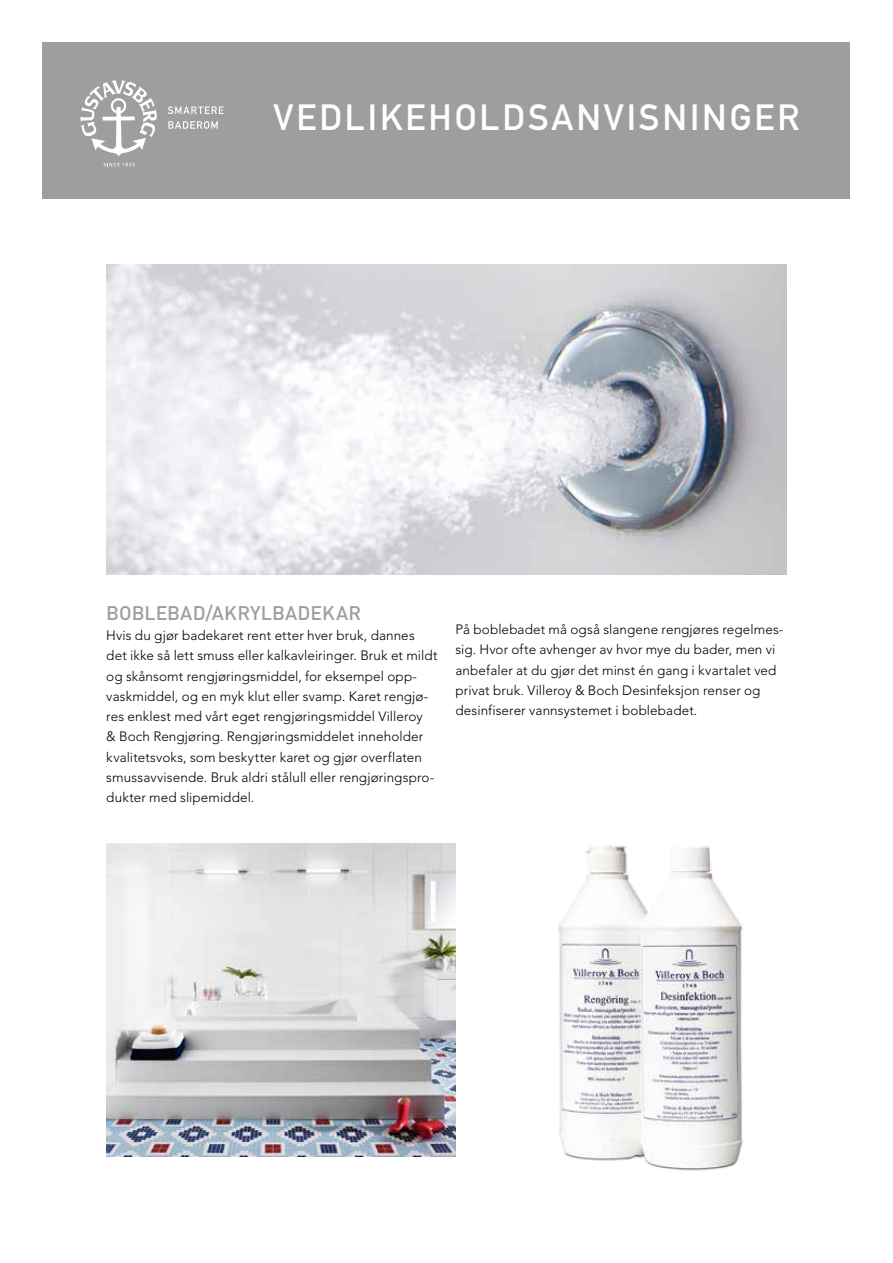
<style>
.page{position:relative;width:893px;height:1263px;background:#fff}
.page>*{position:absolute;margin:0;border:0;box-sizing:border-box;transform-origin:0 0}
.t1{font:36px "DIN Mittelschrift";letter-spacing:.08em;color:#fff}
.t2{font:500 19.5px "DIN";letter-spacing:.005em;color:#9c9e9f}
.t3{font:300 13.5px/20.2px "Avenir";letter-spacing:.005em;color:#000}
</style>
<div class="page">
<img style="left:106px;top:264px;width:681px;height:310px">
<img style="left:558px;top:845px;width:185px;height:326px">
<img style="left:106px;top:843px;width:349px;height:314px">
<div style="left:43px;top:43px;width:807px;height:156px;background:#9c9e9f"></div>
<svg style="left:80px;top:80px;width:77px;height:77px"></svg>
<svg style="left:103px;top:163px;width:31px;height:3px"></svg>
<svg style="left:168px;top:106px;width:56px;height:8px"></svg>
<svg style="left:168px;top:121px;width:50px;height:8px"></svg>
<h1 class="t1" style="left:274px;top:96px;width:24px">VED</h1>
<h1 class="t1" style="left:345px;top:96px;width:182px">LIKEHOLDSA</h1>
<h1 class="t1" style="left:576px;top:96px;width:177px">NVISNINGER</h1>
<h2 class="t2" style="left:106px;top:600px;width:256px">BOBLEBAD/AKRYLBADEKAR</h2>
<p class="t3" style="left:106px;top:625px;width:333px">Hvis du gjør badekaret rent etter hver bruk, dannes det ikke så lett smuss eller kalkavleiringer. Bruk et mildt og skånsomt rengjøringsmiddel, for eksempel opp&shy;vaskmiddel, og en myk klut eller svamp. Karet rengjø&shy;res enklest med vårt eget rengjøringsmiddel Villeroy<br>&amp; Boch Rengjøring. Rengjøringsmiddelet inneholder kvalitetsvoks, som beskytter karet og gjør overflaten smussavvisende. Bruk aldri stålull eller rengjøringspro&shy;dukter med slipemiddel.</p>
<p class="t3" style="left:455px;top:619px;width:329px">På boblebadet må også slangene rengjøres regelmes&shy;sig. Hvor ofte avhenger av hvor mye du bader, men vi anbefaler at du gjør det minst én gang i kvartalet ved privat bruk. Villeroy &amp; Boch Desinfeksjon renser og desinfiserer vannsystemet i boblebadet.</p>
</div>
